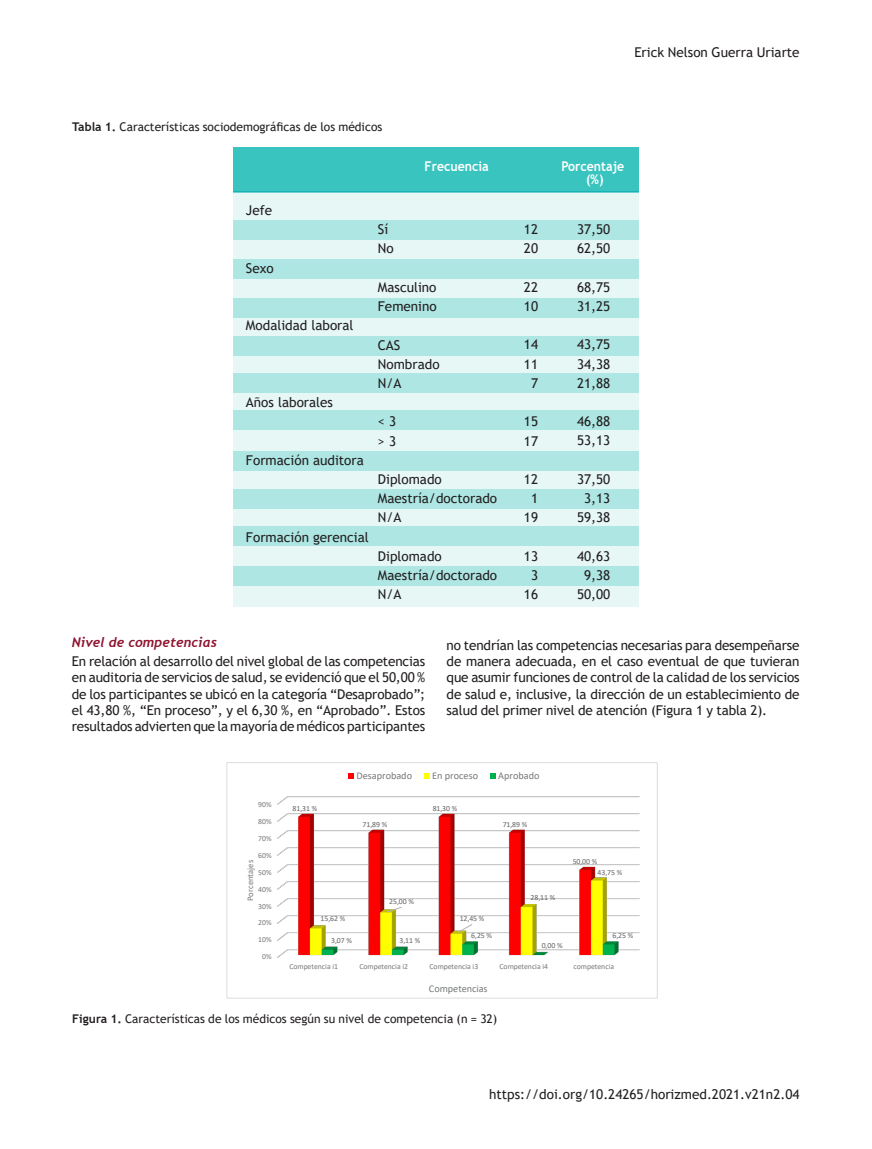
<style>
.page{position:relative;width:872px;height:1149px;background:#fff}
.page>*{position:absolute;margin:0;border:0;box-sizing:border-box;transform-origin:0 0}
.TEXTO_PRINCIPAL_HORI{font:13.5px/19.2px "Trebuchet MS";color:#231f20}
.ENCABEZADO_AUTOR{font:13.5px "Trebuchet MS";color:#231f20}
.t1{font:700 13.5px/13.2px "Trebuchet MS";color:#fff;text-align:center;scale:.91 1}
.SUBTITULO_minusculas{font:italic 700 13.5px "Trebuchet";letter-spacing:.01em;color:#8e142f}
.LEYENDAS_cuadros{font:12px "Trebuchet MS";color:#231f20}
.t2{font:10.2px "Calibri";color:#76787b}
.t3{font:8.55px "Calibri";color:#76787b}
.t4{font:7.8px "Calibri";color:#76787b}
.t5{font:7.8px "Calibri";letter-spacing:-.005em;color:#636366}
.s1{font-weight:700}
</style>
<div class="page">
<div style="left:234px;top:147px;width:404px;height:459px;background:#e6f7f6"></div>
<div style="left:234px;top:220px;width:404px;height:20px;background:#ade6e3"></div>
<div style="left:234px;top:259px;width:404px;height:19px;background:#ade6e3"></div>
<div style="left:234px;top:298px;width:404px;height:19px;background:#ade6e3"></div>
<div style="left:234px;top:336px;width:404px;height:20px;background:#ade6e3"></div>
<div style="left:234px;top:373px;width:404px;height:20px;background:#ade6e3"></div>
<div style="left:234px;top:410px;width:404px;height:20px;background:#ade6e3"></div>
<div style="left:234px;top:451px;width:404px;height:19px;background:#ade6e3"></div>
<div style="left:234px;top:489px;width:404px;height:19px;background:#ade6e3"></div>
<div style="left:234px;top:526px;width:404px;height:20px;background:#ade6e3"></div>
<div style="left:234px;top:566px;width:404px;height:19px;background:#ade6e3"></div>
<div style="left:234px;top:147px;width:404px;height:45px;background:#39c4bf"></div>
<hr style="left:234px;top:191px;width:404px;height:2px;background:#00aaad">
<img style="left:277px;top:796px;width:363px;height:161px">
<svg style="left:386px;top:906px;width:16px;height:6px"></svg>
<svg style="left:456px;top:923px;width:17px;height:10px"></svg>
<svg style="left:348px;top:773px;width:6px;height:6px"></svg>
<svg style="left:424px;top:773px;width:6px;height:6px"></svg>
<svg style="left:490px;top:773px;width:6px;height:6px"></svg>
<div style="left:226px;top:762px;width:431px;height:236px;border:1px solid #dcdddf"></div>
<p class="ENCABEZADO_AUTOR" style="left:634px;top:43px;width:167px">Erick Nelson Guerra Uriarte</p>
<p class="LEYENDAS_cuadros" style="left:72px;top:119px;width:311px"><span class="s1">Tabla 1.</span> Características sociodemográficas de los médicos</p>
<p class="TEXTO_PRINCIPAL_HORI" style="left:246px;top:200px;width:28px">Jefe</p>
<p class="t1" style="left:424px;top:159px;width:72px">Frecuencia</p>
<p class="t1" style="left:561px;top:159px;width:70px">Porcentaje (%)</p>
<p class="TEXTO_PRINCIPAL_HORI" style="left:246px;top:258px;width:29px">Sexo</p>
<p class="TEXTO_PRINCIPAL_HORI" style="left:246px;top:316px;width:109px">Modalidad laboral</p>
<p class="TEXTO_PRINCIPAL_HORI" style="left:246px;top:392px;width:89px">Años laborales</p>
<p class="TEXTO_PRINCIPAL_HORI" style="left:246px;top:450px;width:119px">Formación auditora</p>
<p class="TEXTO_PRINCIPAL_HORI" style="left:246px;top:527px;width:124px">Formación gerencial</p>
<p class="TEXTO_PRINCIPAL_HORI" style="left:378px;top:220px;width:17px">Sí<br>No</p>
<p class="TEXTO_PRINCIPAL_HORI" style="left:378px;top:277px;width:60px">Masculino<br>Femenino</p>
<p class="TEXTO_PRINCIPAL_HORI" style="left:378px;top:335px;width:63px">CAS<br>Nombrado<br>N/A</p>
<p class="TEXTO_PRINCIPAL_HORI" style="left:378px;top:412px;width:20px">&lt; 3 &gt; 3</p>
<p class="TEXTO_PRINCIPAL_HORI" style="left:378px;top:469px;width:121px">Diplomado<br>Maestría/doctorado<br>N/A</p>
<p class="TEXTO_PRINCIPAL_HORI" style="left:378px;top:546px;width:121px">Diplomado<br>Maestría/doctorado<br>N/A</p>
<p class="TEXTO_PRINCIPAL_HORI" style="left:524px;top:220px;width:16px">12<br>20</p>
<p class="TEXTO_PRINCIPAL_HORI" style="left:524px;top:277px;width:16px">22<br>10</p>
<p class="TEXTO_PRINCIPAL_HORI" style="left:524px;top:335px;width:16px;text-align:center">14<br>11<br>7</p>
<p class="TEXTO_PRINCIPAL_HORI" style="left:524px;top:411px;width:16px">15<br>17</p>
<p class="TEXTO_PRINCIPAL_HORI" style="left:524px;top:469px;width:16px;text-align:center">12<br>1<br>19</p>
<p class="TEXTO_PRINCIPAL_HORI" style="left:524px;top:546px;width:16px;text-align:center">13<br>3<br>16</p>
<p class="TEXTO_PRINCIPAL_HORI" style="left:577px;top:219px;width:35px">37,50<br>62,50</p>
<p class="TEXTO_PRINCIPAL_HORI" style="left:577px;top:277px;width:35px">68,75<br>31,25</p>
<p class="TEXTO_PRINCIPAL_HORI" style="left:577px;top:335px;width:35px;text-align:justify">43,75<br>34,38<br>21,88</p>
<p class="TEXTO_PRINCIPAL_HORI" style="left:577px;top:411px;width:35px">46,88<br>53,13</p>
<p class="TEXTO_PRINCIPAL_HORI" style="left:577px;top:469px;width:35px;text-align:center">37,50<br>3,13<br>59,38</p>
<p class="TEXTO_PRINCIPAL_HORI" style="left:577px;top:546px;width:35px;text-align:center">40,63<br>9,38<br>50,00</p>
<p class="SUBTITULO_minusculas" style="left:72px;top:633px;width:147px">Nivel de competencias</p>
<p class="TEXTO_PRINCIPAL_HORI" style="left:72px;top:653px;width:355px;line-height:16.2px;text-align:justify">En relación al desarrollo del nivel global de las competencias en auditoria de servicios de salud, se evidenció que el 50,00 % de los participantes se ubicó en la categoría “Desaprobado”; el 43,80 %, “En proceso”, y el 6,30 %, en “Aprobado”. Estos resultados advierten que la mayoría de médicos participantes</p>
<p class="TEXTO_PRINCIPAL_HORI" style="left:446px;top:636px;width:354px;line-height:16.2px;text-align:justify">no tendrían las competencias necesarias para desempeñarse de manera adecuada, en el caso eventual de que tuvieran que asumir funciones de control de la calidad de los servicios de salud e, inclusive, la dirección de un establecimiento de salud del primer nivel de atención (Figura 1 y tabla 2).</p>
<p class="t4" style="left:258px;top:799px;width:15px">90%</p>
<p class="t4" style="left:258px;top:816px;width:15px">80%</p>
<p class="t4" style="left:258px;top:832px;width:15px">70%</p>
<p class="t4" style="left:258px;top:849px;width:15px">60%</p>
<p class="t3" style="left:244px;top:900px;width:43px;rotate:-90deg">Porcentajes</p>
<p class="t4" style="left:258px;top:866px;width:15px">50%</p>
<p class="t4" style="left:258px;top:883px;width:15px">40%</p>
<p class="t4" style="left:258px;top:900px;width:15px">30%</p>
<p class="t4" style="left:258px;top:917px;width:15px">20%</p>
<p class="t4" style="left:258px;top:934px;width:15px">10%</p>
<p class="t4" style="left:262px;top:950px;width:11px">0%</p>
<p class="t5" style="left:293px;top:803px;width:26px">81,31 %</p>
<p class="t2" style="left:356px;top:768px;width:57px">Desaprobado</p>
<p class="t2" style="left:432px;top:768px;width:47px">En proceso</p>
<p class="t2" style="left:498px;top:768px;width:43px">Aprobado</p>
<p class="t5" style="left:363px;top:818px;width:26px">71,89 %</p>
<p class="t5" style="left:433px;top:803px;width:26px">81,30 %</p>
<p class="t5" style="left:502px;top:818px;width:26px">71,89 %</p>
<p class="t5" style="left:572px;top:855px;width:26px">50,00 %</p>
<p class="t5" style="left:597px;top:866px;width:26px">43,75 %</p>
<p class="t5" style="left:389px;top:895px;width:26px">25,00 %</p>
<p class="t5" style="left:530px;top:891px;width:26px">28,11 %</p>
<p class="t5" style="left:320px;top:913px;width:26px">15,62 %</p>
<p class="t5" style="left:460px;top:912px;width:26px">12,45 %</p>
<p class="t5" style="left:331px;top:934px;width:22px">3,07 %</p>
<p class="t5" style="left:399px;top:934px;width:22px">3,11 %</p>
<p class="t5" style="left:471px;top:929px;width:22px">6,25 %</p>
<p class="t5" style="left:542px;top:940px;width:22px">0,00 %</p>
<p class="t5" style="left:612px;top:929px;width:22px">6,25 %</p>
<p class="t4" style="left:289px;top:960px;width:50px">Competencia i1</p>
<p class="t4" style="left:359px;top:960px;width:50px">Competencia i2</p>
<p class="t4" style="left:429px;top:960px;width:50px">Competencia i3</p>
<p class="t4" style="left:499px;top:960px;width:50px">Competencia i4</p>
<p class="t4" style="left:573px;top:960px;width:42px">competencia</p>
<p class="t2" style="left:429px;top:981px;width:60px">Competencias</p>
<p class="LEYENDAS_cuadros" style="left:72px;top:1010px;width:426px"><span class="s1">Figura 1.</span> Características de los médicos según su nivel de competencia (n = 32)</p>
<p class="TEXTO_PRINCIPAL_HORI" style="left:489px;top:1084px;width:312px">https://doi.org/10.24265/horizmed.2021.v21n2.04</p>
</div>
